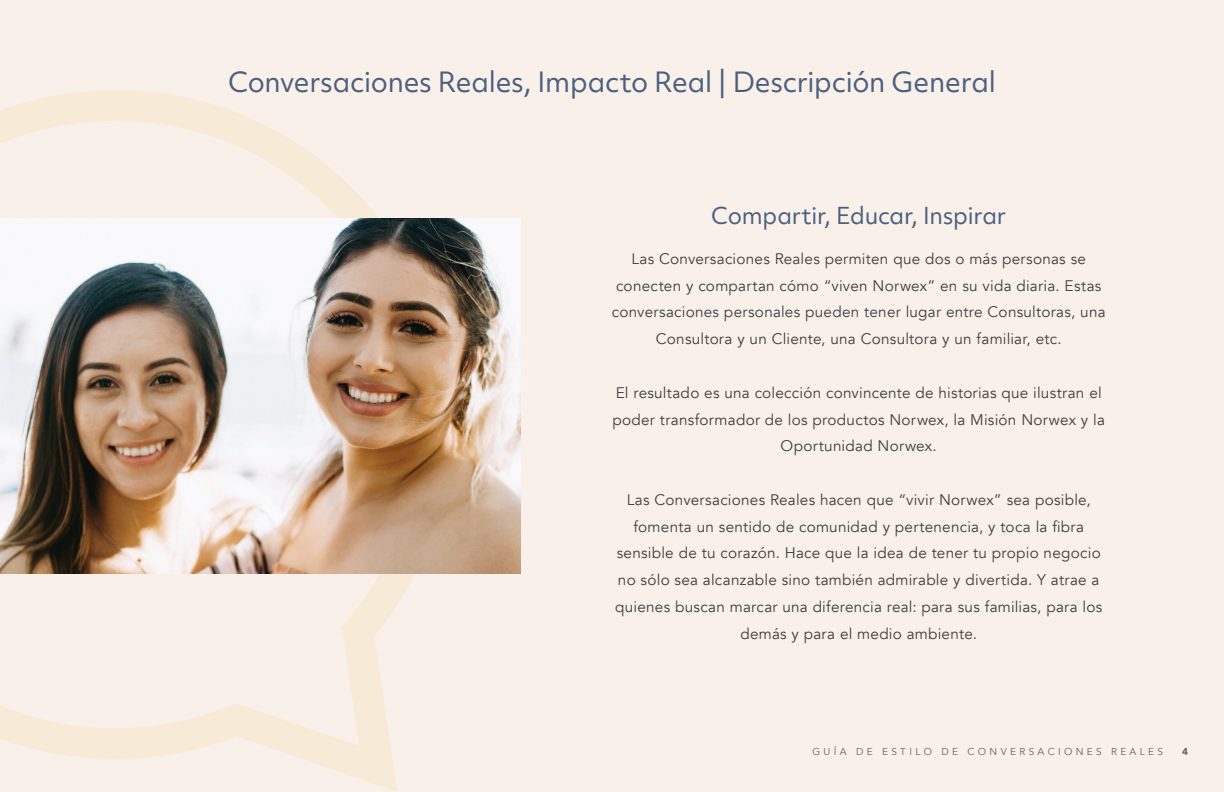
<style>
.page{position:relative;width:1224px;height:792px;background:#f9f1e9}
.page>*{position:absolute;margin:0;border:0;box-sizing:border-box;transform-origin:0 0}
.t1{font:26.8px "Objektiv Mk 2";letter-spacing:-.01em;color:#4b5f7f}
.t2{font:22.4px "Objektiv Mk 2";letter-spacing:-.01em;color:#4b5f7f}
.t3{font:15.3px/26.8px "Avenir";letter-spacing:.015em;color:#3e3e3f;text-align:center}
.t4{font:10px "Avenir";letter-spacing:.335em;color:#636366}
.t5{font:900 10px "Avenir";color:#636366}
</style>
<div class="page">
<svg style="left:0;top:90px;width:414px;height:702px"></svg>
<img style="left:0;top:218px;width:520px;height:356px">
<h1 class="t1" style="left:228px;top:64px;width:769px">Conversaciones Reales, Impacto Real | Descripción General</h1>
<h2 class="t2" style="left:711px;top:200px;width:297px">Compartir, Educar, Inspirar</h2>
<p class="t3" style="left:612px;top:245px;width:495px">Las Conversaciones Reales permiten que dos o más personas se conecten y compartan cómo “viven Norwex” en su vida diaria. Estas conversaciones personales pueden tener lugar entre Consultoras, una Consultora y un Cliente, una Consultora y un familiar, etc.</p>
<p class="t3" style="left:612px;top:379px;width:494px">El resultado es una colección convincente de historias que ilustran el poder transformador de los productos Norwex, la Misión Norwex y la<br>Oportunidad Norwex.</p>
<p class="t3" style="left:615px;top:486px;width:489px">Las Conversaciones Reales hacen que “vivir Norwex” sea posible, fomenta un sentido de comunidad y pertenencia, y toca la fibra sensible de tu corazón. Hace que la idea de tener tu propio negocio no sólo sea alcanzable sino también admirable y divertida. Y atrae a quienes buscan marcar una diferencia real: para sus familias, para los demás y para el medio ambiente.</p>
<p class="t4" style="left:812px;top:746px;width:352px">GUÍA DE ESTILO DE CONVERSACIONES REALES</p>
<p class="t5" style="left:1182px;top:743px;width:7px">4</p>
</div>
